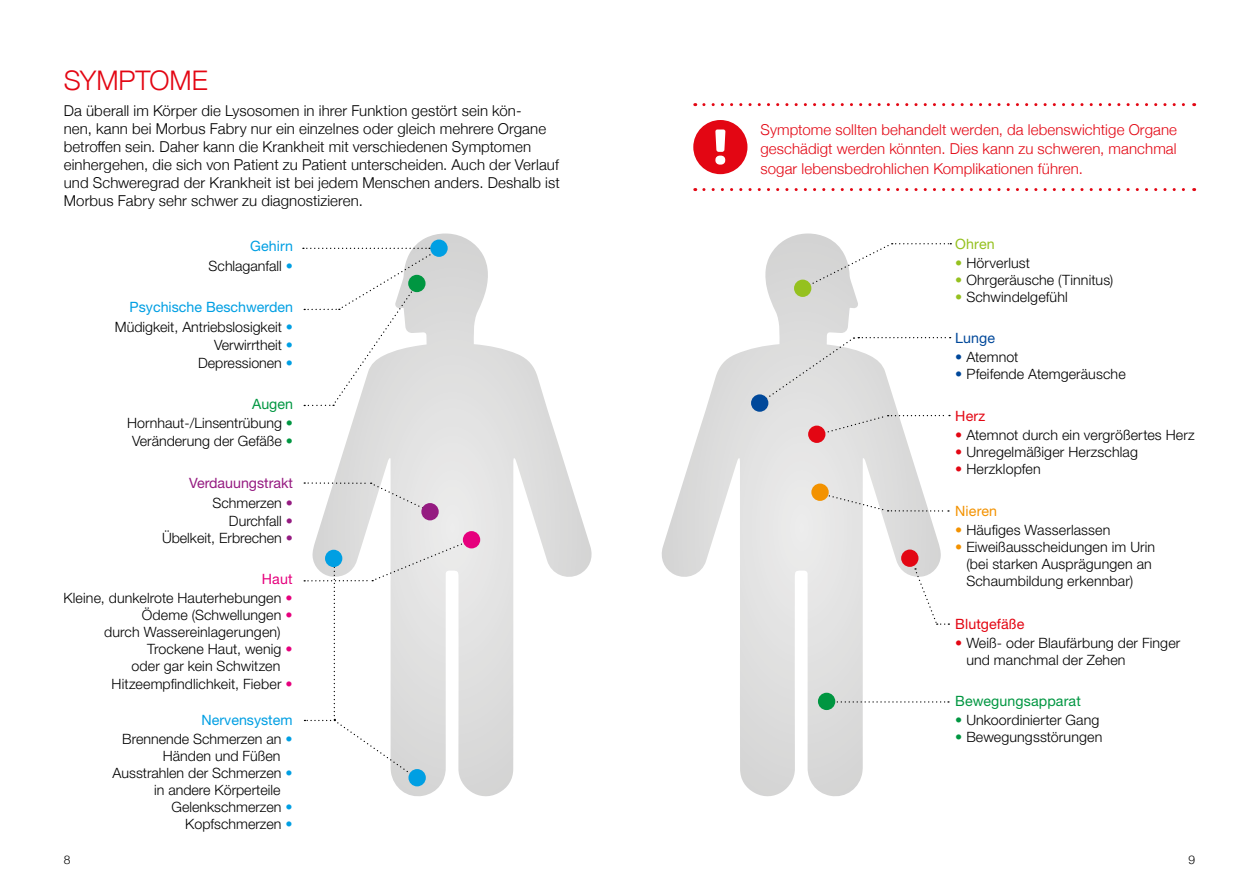
<style>
.page{position:relative;width:1259px;height:893px;background:#fff}
.page>*{position:absolute;margin:0;border:0;box-sizing:border-box;transform-origin:0 0}
.t1{font:300 27px "Helvetica Neue";letter-spacing:-.005em;color:#e30613}
.t2{font:300 15px/18px "Helvetica Neue";letter-spacing:.01em;color:#000}
.t3{font:300 15px/19.5px "Helvetica Neue";letter-spacing:.01em;color:#e30613;text-align:justify}
.t4{font:300 14.25px/17.1px "Helvetica Neue LT Std";letter-spacing:.005em;color:#000;text-align:right}
.t5{font:14.25px/19.8px "Helvetica Neue LT Std";color:#951b81;text-align:right}
.t6{font:14.25px "Helvetica Neue LT Std";letter-spacing:.01em;color:#009641}
.t7{font:14.25px "Helvetica Neue LT Std";letter-spacing:.005em;color:#e30613}
.t8{font:14.25px "Helvetica Neue LT Std";letter-spacing:.005em;color:#f39200}
.t9{font:14.25px "Helvetica Neue LT Std";letter-spacing:.01em;color:#95c11f}
.t10{font:14.25px "Helvetica Neue LT Std";letter-spacing:.005em;color:#00489a}
.t11{font:300 12px "Helvetica Neue";color:#000}
.s1{font-weight:400;color:#009fe3}
.s2{color:#009fe3}
.s3{font-weight:400;color:#009641}
.s4{color:#009641}
.s5{font-weight:300;color:#000}
.s6{font-weight:300}
.s7{color:#951b81}
.s8{font-weight:400;color:#e6007d}
.s9{color:#e6007d}
.s10{color:#fff}
.s11{color:#95c11f}
.s12{color:#00489a}
.s13{color:#e30613}
.s14{color:#f39200}
</style>
<div class="page">
<div style="left:694px;top:121px;width:52px;height:52px;background:#e30613;border-radius:50%"></div>
<div style="left:693px;top:120px;width:54px;height:54px;border:2px solid #e30613;border-radius:50%"></div>
<svg style="left:704px;top:188px;width:490px;height:3px"></svg>
<svg style="left:704px;top:103px;width:490px;height:3px"></svg>
<svg style="left:715px;top:129px;width:10px;height:36px"></svg>
<svg style="left:661px;top:234px;width:280px;height:563px"></svg>
<svg style="left:314px;top:234px;width:278px;height:563px"></svg>
<div style="left:901px;top:549px;width:17px;height:18px;background:#e30613;border-radius:50%"></div>
<svg style="left:304px;top:482px;width:128px;height:31px"></svg>
<svg style="left:818px;top:492px;width:131px;height:20px"></svg>
<svg style="left:802px;top:243px;width:149px;height:46px"></svg>
<svg style="left:760px;top:337px;width:190px;height:67px"></svg>
<svg style="left:835px;top:701px;width:114px;height:2px"></svg>
<svg style="left:816px;top:415px;width:134px;height:21px"></svg>
<svg style="left:914px;top:568px;width:35px;height:57px"></svg>
<svg style="left:303px;top:248px;width:135px;height:158px"></svg>
<div style="left:430px;top:240px;width:18px;height:17px;background:#009fe3;border-radius:50%"></div>
<div style="left:408px;top:275px;width:17px;height:17px;background:#009641;border-radius:50%"></div>
<div style="left:751px;top:394px;width:17px;height:18px;background:#00489a;border-radius:50%"></div>
<div style="left:421px;top:503px;width:18px;height:17px;background:#951b81;border-radius:50%"></div>
<div style="left:818px;top:693px;width:17px;height:17px;background:#009641;border-radius:50%"></div>
<div style="left:463px;top:531px;width:17px;height:17px;background:#e6007d;border-radius:50%"></div>
<div style="left:811px;top:484px;width:17px;height:17px;background:#f39200;border-radius:50%"></div>
<div style="left:808px;top:426px;width:17px;height:17px;background:#e30613;border-radius:50%"></div>
<div style="left:408px;top:769px;width:18px;height:17px;background:#009fe3;border-radius:50%"></div>
<svg style="left:304px;top:540px;width:166px;height:239px"></svg>
<div style="left:325px;top:550px;width:17px;height:17px;background:#009fe3;border-radius:50%"></div>
<div style="left:794px;top:280px;width:17px;height:17px;background:#95c11f;border-radius:50%"></div>
<h1 class="t1" style="left:64px;top:58px;width:145px">SYMPTOME</h1>
<p class="t2" style="left:64px;top:101px;width:497px">Da überall im Körper die Lysosomen in ihrer Funktion gestört sein kön-<br>nen, kann bei Morbus Fabry nur ein einzelnes oder gleich mehrere Organe betroffen sein. Daher kann die Krankheit mit verschiedenen Symptomen einhergehen, die sich von Patient zu Patient unterscheiden. Auch der Verlauf und Schweregrad der Krankheit ist bei jedem Menschen anders. Deshalb ist Morbus Fabry sehr schwer zu diagnostizieren.</p>
<p class="t4" style="left:209px;top:236px;width:86px;line-height:19.8px"><span class="s1">Gehirn<br></span>Schlaganfall <span class="s2">•</span></p>
<p class="t4" style="left:115px;top:297px;width:180px;line-height:19.8px"><span class="s1">Psychische Beschwerden<br></span>Müdigkeit, Antriebslosigkeit <span class="s2">•</span></p>
<p class="t4" style="left:198px;top:336px;width:96px;line-height:17.9px">Verwirrtheit <span class="s2">•<br></span>Depressionen <span class="s2">•</span></p>
<p class="t4" style="left:127px;top:393px;width:167px;line-height:19.8px"><span class="s3">Augen<br></span>Hornhaut-/Linsentrübung <span class="s4">•</span></p>
<p class="t4" style="left:132px;top:432px;width:162px">Veränderung der Gefäße <span class="s4">•</span></p>
<p class="t5" style="left:189px;top:473px;width:105px">Verdauungstrakt<br><span class="s5">Schmerzen</span> <span class="s6">•</span></p>
<p class="t4" style="left:162px;top:511px;width:132px;line-height:17.9px">Durchfall <span class="s7">•<br></span>Übelkeit, Erbrechen <span class="s7">•</span></p>
<p class="t4" style="left:63px;top:569px;width:231px;line-height:18.9px"><span class="s8">Haut<br></span>Kleine, dunkelrote Hauterhebungen <span class="s9">•</span></p>
<p class="t4" style="left:104px;top:606px;width:190px">Ödeme (Schwellungen <span class="s9">• </span>durch Wassereinlagerungen) <span class="s10">d<br></span>Trockene Haut, wenig <span class="s9">•<br></span>oder gar kein Schwitzen <span class="s10">d<br></span>Hitzeempfindlichkeit, Fieber <span class="s9">•</span></p>
<p class="t4" style="left:122px;top:710px;width:172px;line-height:18.9px"><span class="s1">Nervensystem<br></span>Brennende Schmerzen an <span class="s2">•</span></p>
<p class="t4" style="left:113px;top:747px;width:181px">Händen und Füßen <span class="s10">d<br></span>Ausstrahlen der Schmerzen <span class="s2">• </span>in andere Körperteile <span class="s10">d<br></span>Gelenkschmerzen <span class="s2">•<br></span>Kopfschmerzen <span class="s2">•</span></p>
<p class="t3" style="left:760px;top:119px;width:418px">Symptome sollten behandelt werden, da lebenswichtige Organe geschädigt werden könnten. Dies kann zu schweren, manchmal sogar lebensbedrohlichen Komplikationen führen.</p>
<p class="t9" style="left:955px;top:236px;width:41px">Ohren</p>
<p class="t4" style="left:955px;top:254px;width:76px"><span class="s11">•</span> Hörverlust</p>
<p class="t4" style="left:955px;top:271px;width:160px"><span class="s11">•</span> Ohrgeräusche (Tinnitus)</p>
<p class="t4" style="left:955px;top:288px;width:114px"><span class="s11">•</span> Schwindelgefühl</p>
<p class="t10" style="left:955px;top:329px;width:41px">Lunge</p>
<p class="t4" style="left:955px;top:348px;width:65px"><span class="s12">•</span> Atemnot</p>
<p class="t4" style="left:955px;top:365px;width:172px"><span class="s12">•</span> Pfeifende Atemgeräusche</p>
<p class="t7" style="left:955px;top:407px;width:32px">Herz</p>
<p class="t4" style="left:955px;top:426px;width:241px"><span class="s13">•</span> Atemnot durch ein vergrößertes Herz</p>
<p class="t4" style="left:955px;top:443px;width:184px"><span class="s13">•</span> Unregelmäßiger Herzschlag</p>
<p class="t4" style="left:955px;top:460px;width:87px"><span class="s13">•</span> Herzklopfen</p>
<p class="t8" style="left:955px;top:502px;width:43px">Nieren</p>
<p class="t4" style="left:955px;top:521px;width:157px"><span class="s14">•</span> Häufiges Wasserlassen</p>
<p class="t4" style="left:966px;top:538px;width:190px;text-align:left;text-indent:-11px"><span class="s14">•</span> Eiweißausscheidungen im Urin (bei starken Ausprägungen an<br>Schaumbildung erkennbar)</p>
<p class="t7" style="left:955px;top:615px;width:71px">Blutgefäße</p>
<p class="t4" style="left:966px;top:634px;width:215px;text-align:left;text-indent:-11px"><span class="s13">•</span> Weiß- oder Blaufärbung der Finger und manchmal der Zehen</p>
<p class="t6" style="left:955px;top:693px;width:127px">Bewegungsapparat</p>
<p class="t4" style="left:955px;top:711px;width:146px"><span class="s4">•</span> Unkoordinierter Gang</p>
<p class="t4" style="left:955px;top:728px;width:149px"><span class="s4">•</span> Bewegungsstörungen</p>
<p class="t11" style="left:64px;top:850px;width:8px">8</p>
<p class="t11" style="left:1188px;top:850px;width:8px">9</p>
</div>
